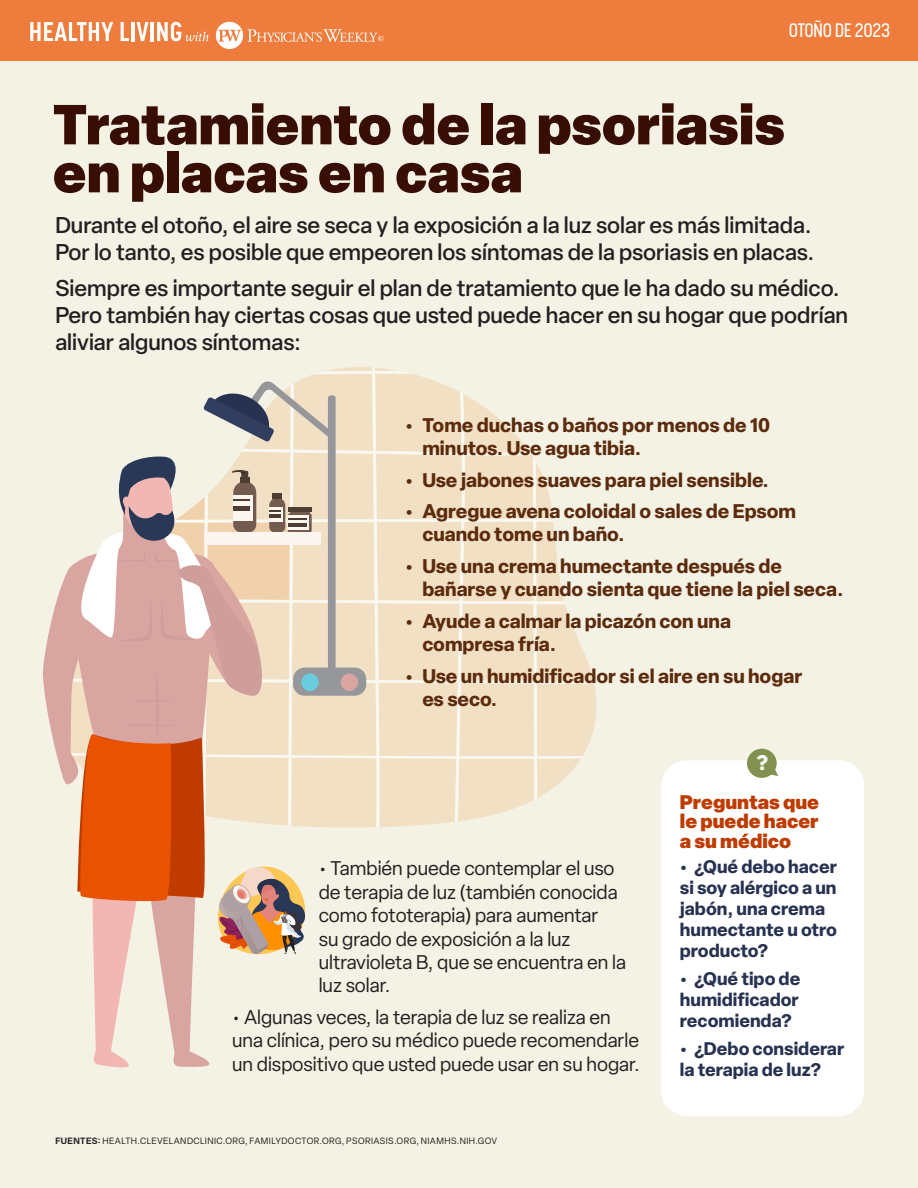
<style>
.page{position:relative;width:918px;height:1188px;background:#fff}
.page>*{position:absolute;margin:0;border:0;box-sizing:border-box;transform-origin:0 0}
.t1{font:900 55.5px/48px "Elza";color:#380d03}
.t2{font:500 22.5px/27px "Elza";color:#231f20}
.t3{font:21px "Airbnb Cereal X Bold";color:#fff}
.t4{font:700 19.5px/23.4px "Elza";color:#5c2b0d}
.t5{font:19.5px/23.4px "Elza";color:#231f20}
.t6{font:900 19.35px/19.4px "Elza";color:#bf3b00;text-align:justify}
.t7{font:500 19.35px "Korolev Condensed";letter-spacing:-.02em;color:#fff}
.t8{font:700 18px/21px "Elza";color:#273251}
.t9{font:9px "Elza";letter-spacing:.05em;color:#231f20}
.s1{font-weight:600}
</style>
<div class="page">
<div style="left:0;top:43px;width:918px;height:1145px;background:#f4f2e4"></div>
<div style="left:0;top:0;width:918px;height:60px;background:#ee7c3c"></div>
<svg style="left:30px;top:22px;width:83px;height:19px"></svg>
<svg style="left:121px;top:22px;width:8px;height:19px"></svg>
<hr style="left:131px;top:22px;width:4px;height:19px;background:#fff">
<svg style="left:137px;top:22px;width:11px;height:19px"></svg>
<hr style="left:150px;top:22px;width:4px;height:19px;background:#fff">
<svg style="left:157px;top:22px;width:52px;height:19px"></svg>
<svg style="left:216px;top:22px;width:167px;height:27px"></svg>
<div style="left:661px;top:760px;width:203px;height:356px;background:#fff;border-radius:25px"></div>
<svg style="left:747px;top:749px;width:31px;height:29px"></svg>
<svg style="left:42px;top:367px;width:555px;height:701px"></svg>
<p class="t7" style="left:789px;top:19px;width:103px">OTOÑO DE 2023</p>
<p class="t1" style="left:53px;top:99px;width:734px">Tratamiento de la psoriasis en placas en casa</p>
<p class="t2" style="left:55px;top:212px;width:760px">Durante el otoño, el aire se seca y la exposición a la luz solar es más limitada.<br>Por lo tanto, es posible que empeoren los síntomas de la psoriasis en placas.</p>
<p class="t2" style="left:55px;top:274px;width:794px">Siempre es importante seguir el plan de tratamiento que le ha dado su médico.<br>Pero también hay ciertas cosas que usted puede hacer en su hogar que podrían aliviar algunos síntomas:</p>
<p class="t4" style="left:422px;top:412px;width:349px;text-indent:-17px">• Tome duchas o baños por menos de 10 minutos. Use agua tibia.</p>
<p class="t4" style="left:405px;top:467px;width:366px">• Use jabones suaves para piel sensible.</p>
<p class="t4" style="left:422px;top:499px;width:375px;text-indent:-17px">• Agregue avena coloidal o sales de Epsom cuando tome un baño.</p>
<p class="t4" style="left:422px;top:554px;width:423px;text-indent:-17px">• Use una crema humectante después de bañarse y cuando sienta que tiene la piel seca.</p>
<p class="t4" style="left:422px;top:609px;width:310px;text-indent:-17px">• Ayude a calmar la picazón con una compresa fría.</p>
<p class="t4" style="left:422px;top:664px;width:381px;text-indent:-17px">• Use un humidificador si el aire en su hogar es seco.</p>
<p class="t5" style="left:319px;top:857px;width:309px">• También puede contemplar el uso de terapia de luz (también conocida como fototerapia) para aumentar<br>su grado de exposición a la luz ultravioleta B, que se encuentra en la luz solar.</p>
<p class="t5" style="left:232px;top:1005px;width:409px">• Algunas veces, la terapia de luz se realiza en una clínica, pero su médico puede recomendarle un dispositivo que usted puede usar en su hogar.</p>
<p class="t9" style="left:55px;top:1135px;width:443px"><span class="s1">FUENTES:</span> HEALTH.CLEVELANDCLINIC.ORG, FAMILYDOCTOR.ORG, PSORIASIS.ORG, NIAMHS.NIH.GOV</p>
<p class="t3" style="left:768px;top:780px;width:13px;rotate:-180deg">¿</p>
<p class="t6" style="left:680px;top:792px;width:141px">Preguntas que le puede hacer a su médico</p>
<p class="t8" style="left:680px;top:856px;width:159px">• ¿Qué debo hacer si soy alérgico a un jabón, una crema humectante u otro producto?</p>
<p class="t8" style="left:680px;top:968px;width:122px;text-align:justify">• ¿Qué tipo de humidificador recomienda?</p>
<p class="t8" style="left:680px;top:1037px;width:166px">• ¿Debo considerar la terapia de luz?</p>
</div>
